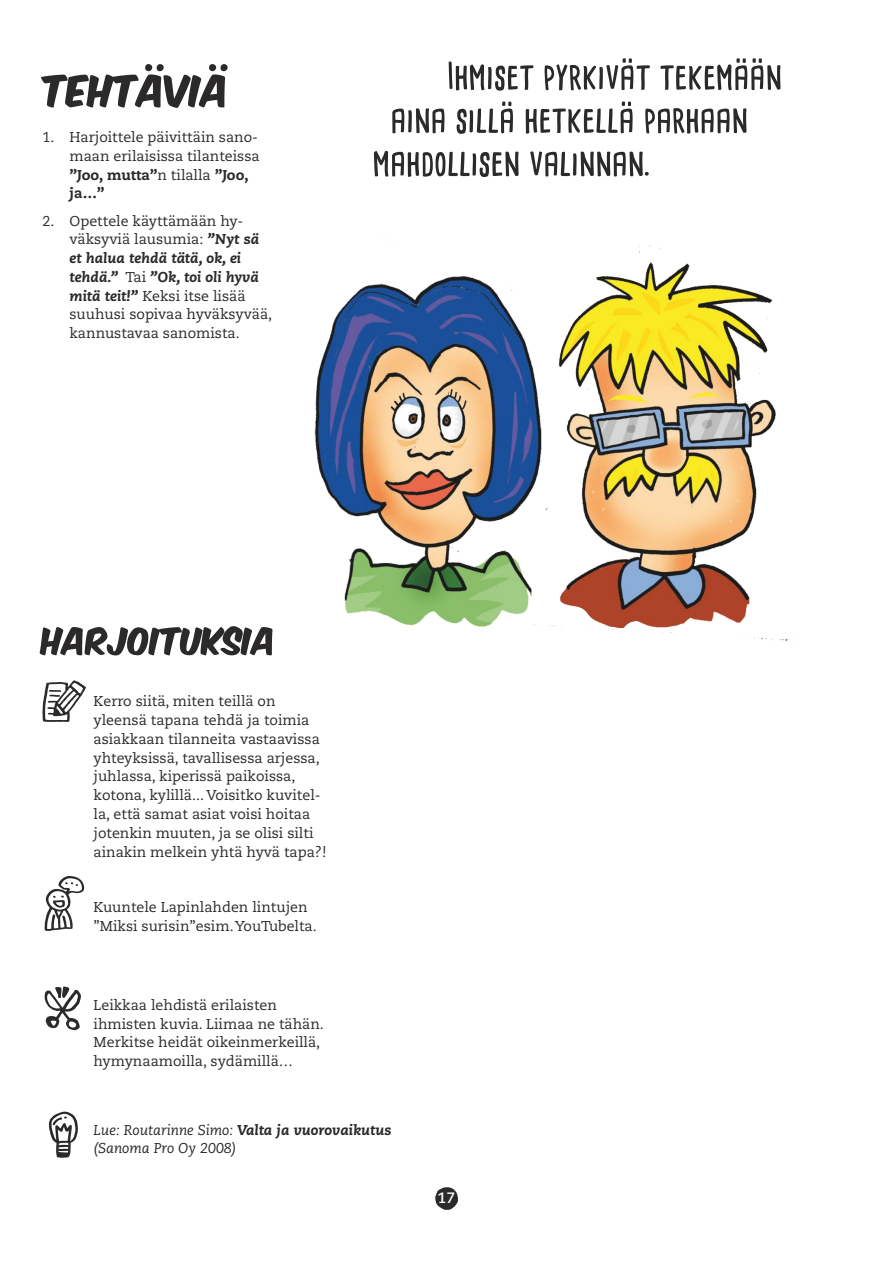
<style>
.page{position:relative;width:893px;height:1263px;background:#fff}
.page>*{position:absolute;margin:0;border:0;box-sizing:border-box;transform-origin:0 0}
.t1{font:700 15px "Caecilia LT Std";color:#fff}
.t2{font:14.25px/18.8px "Caecilia LT Std";color:#2b2929}
.t3{font:italic 14.25px/18.8px "Caecilia LT Std";color:#2b2929}
.s1{font-weight:800}
.s2{font-weight:800;font-style:italic}
</style>
<div class="page">
<svg style="left:374px;top:151px;width:275px;height:26px"></svg>
<svg style="left:392px;top:102px;width:354px;height:32px"></svg>
<svg style="left:449px;top:58px;width:331px;height:33px"></svg>
<svg style="left:42px;top:680px;width:44px;height:42px"></svg>
<svg style="left:44px;top:876px;width:40px;height:55px"></svg>
<svg style="left:49px;top:1111px;width:29px;height:47px"></svg>
<svg style="left:44px;top:986px;width:37px;height:44px"></svg>
<img style="left:568px;top:245px;width:222px;height:395px">
<img style="left:314px;top:276px;width:254px;height:352px">
<svg style="left:41px;top:64px;width:187px;height:44px"></svg>
<svg style="left:40px;top:626px;width:233px;height:29px"></svg>
<svg style="left:435px;top:1187px;width:23px;height:23px"></svg>
<p class="t2" style="left:70px;top:129px;width:192px;text-indent:-27px">1. Harjoittele päivittäin sano&shy;maan erilaisissa tilanteissa <span class="s1">”Joo, mutta”</span>n tilalla <span class="s1">”Joo, ja…”</span></p>
<p class="t2" style="left:70px;top:212px;width:204px;text-indent:-27px">2. Opettele käyttämään hy&shy;väksyviä lausumia: <span class="s2">”Nyt sä et halua tehdä tätä, ok, ei tehdä.”</span> Tai <span class="s2">”Ok, toi oli hyvä mitä teit!”</span> Keksi itse lisää suuhusi sopivaa hyväksyvää, kannustavaa sanomista.</p>
<p class="t2" style="left:94px;top:693px;width:234px">Kerro siitä, miten teillä on yleensä tapana tehdä ja toimia asiakkaan tilanneita vastaavissa yhteyksissä, tavallisessa arjessa, juhlassa, kiperissä paikoissa, kotona, kylillä... Voisitko kuvitel&shy;la, että samat asiat voisi hoitaa jotenkin muuten, ja se olisi silti ainakin melkein yhtä hyvä tapa?!</p>
<p class="t2" style="left:94px;top:898px;width:225px">Kuuntele Lapinlahden lintujen ”Miksi surisin”esim.YouTubelta.</p>
<p class="t2" style="left:94px;top:997px;width:232px">Leikkaa lehdistä erilaisten ihmisten kuvia. Liimaa ne tähän.<br>Merkitse heidät oikeinmerkeillä, hymynaamoilla, sydämillä…</p>
<p class="t3" style="left:94px;top:1121px;width:300px">Lue: Routarinne Simo: <span class="s1">Valta ja vuorovaikutus </span>(Sanoma Pro Oy 2008)</p>
<p class="t1" style="left:438px;top:1191px;width:19px">17</p>
</div>
